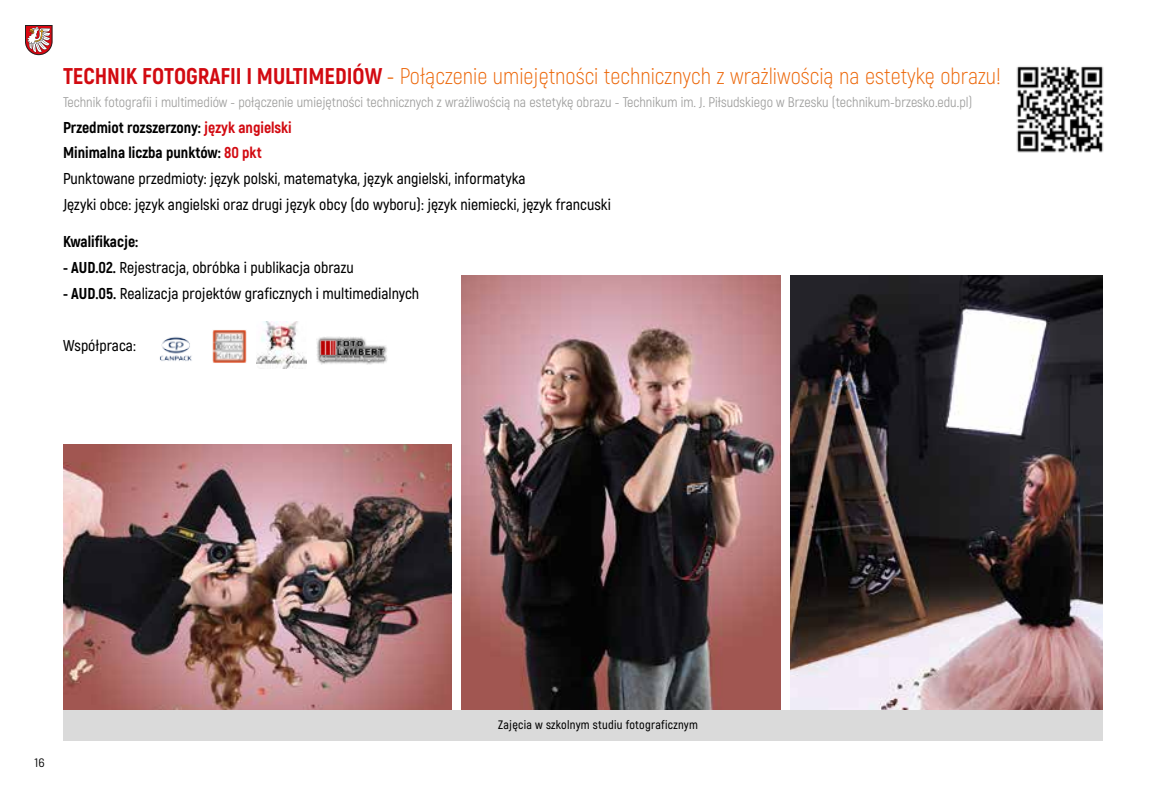
<style>
.page{position:relative;width:1166px;height:804px;background:#fff}
.page>*{position:absolute;margin:0;border:0;box-sizing:border-box;transform-origin:0 0}
.t1{font:300 22.75px "Akrobat";color:#ec6608}
.t2{font:600 15.75px/25.9px "Akrobat";color:#000}
.t3{font:800 15.75px "Akrobat";color:#000}
.t4{font:14px "Akrobat";color:#9d9d9c}
.t5{font:600 12.25px "Akrobat";letter-spacing:.02em;color:#000}
.t6{font:12.25px "Barlow";color:#000}
.s1{font-weight:800;color:#d20a11}
.s2{font-weight:400}
.s3{font-weight:800}
</style>
<div class="page">
<svg style="left:25px;top:25px;width:28px;height:30px"></svg>
<img style="left:1016px;top:66px;width:88px;height:87px">
<img style="left:63px;top:444px;width:389px;height:266px">
<img style="left:159px;top:337px;width:33px;height:24px">
<img style="left:213px;top:330px;width:33px;height:33px">
<img style="left:256px;top:321px;width:51px;height:47px">
<img style="left:316px;top:336px;width:71px;height:28px">
<img style="left:462px;top:276px;width:318px;height:434px">
<img style="left:790px;top:276px;width:312px;height:434px">
<div style="left:63px;top:710px;width:1040px;height:31px;background:#dadada"></div>
<h1 class="t1" style="left:63px;top:63px;width:939px"><span class="s1">TECHNIK FOTOGRAFII I MULTIMEDIÓW</span> <span class="s2">-</span> Połączenie umiejętności technicznych z wrażliwością na estetykę obrazu!</h1>
<p class="t4" style="left:63px;top:93px;width:911px">Technik fotografii i multimediów - połączenie umiejętności technicznych z wrażliwością na estetykę obrazu - Technikum im. J. Piłsudskiego w Brzesku (technikum-brzesko.edu.pl)</p>
<p class="t2" style="left:63px;top:114px;width:549px"><span class="s3">Przedmiot rozszerzony:</span> <span class="s1">język angielski<br></span><span class="s3">Minimalna liczba punktów:</span> <span class="s1">80 pkt<br></span>Punktowane przedmioty: język polski, matematyka, język angielski, informatyka<br>Języki obce: język angielski oraz drugi język obcy (do wyboru): język niemiecki, język francuski</p>
<p class="t3" style="left:63px;top:232px;width:77px">Kwalifikacje:</p>
<p class="t2" style="left:63px;top:255px;width:292px"><span class="s3">- AUD.02.</span> Rejestracja, obróbka i publikacja obrazu</p>
<p class="t2" style="left:63px;top:281px;width:358px"><span class="s3">- AUD.05.</span> Realizacja projektów graficznych i multimedialnych</p>
<p class="t2" style="left:63px;top:332px;width:74px">Współpraca:</p>
<p class="t6" style="left:34px;top:755px;width:12px">16</p>
<p class="t5" style="left:498px;top:717px;width:201px">Zajęcia w szkolnym studiu fotograficznym</p>
</div>
